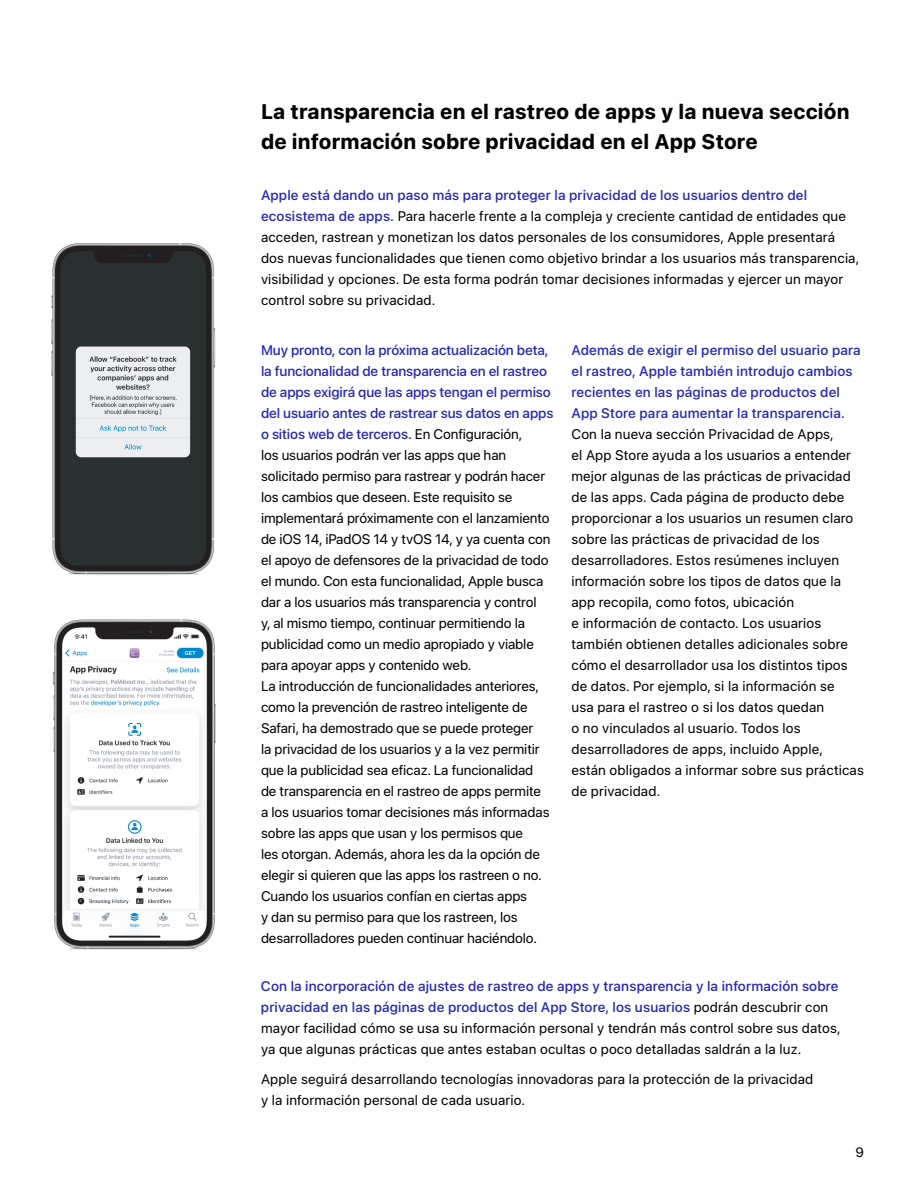
<style>
.page{position:relative;width:918px;height:1188px;background:#fff}
.page>*{position:absolute;margin:0;border:0;box-sizing:border-box;transform-origin:0 0}
.t1{font:700 21px/30px "SF Hello";letter-spacing:.01em;color:#000}
.t2{font:13.8px/21px "SF Hello";letter-spacing:.01em;color:#000}
.t3{font:13.8px/21px "SF Hello";letter-spacing:-.01em;color:#000}
.t4{font:500 13.8px/21px "SF Hello";letter-spacing:.01em;color:#2828b4}
.t5{font:13.5px "SF Hello";color:#000}
.s1{font-weight:500;color:#2828b4}
</style>
<div class="page">
<img style="left:51px;top:243px;width:165px;height:332px">
<img style="left:52px;top:619px;width:164px;height:331px">
<h1 class="t1" style="left:261px;top:97px;width:590px">La transparencia en el rastreo de apps y la nueva sección de información sobre privacidad en el App Store</h1>
<p class="t2" style="left:261px;top:185px;width:600px"><span class="s1">Apple está dando un paso más para proteger la privacidad de los usuarios dentro del ecosistema de apps.</span> Para hacerle frente a la compleja y creciente cantidad de entidades que acceden, rastrean y monetizan los datos personales de los consumidores, Apple presentará dos nuevas funcionalidades que tienen como objetivo brindar a los usuarios más transparencia, visibilidad y opciones. De esta forma podrán tomar decisiones informadas y ejercer un mayor control sobre su privacidad.</p>
<p class="t3" style="left:261px;top:339px;width:294px"><span class="s1">Muy pronto, con la próxima actualización beta, la funcionalidad de transparencia en el rastreo de apps exigirá que las apps tengan el permiso del usuario antes de rastrear sus datos en apps o sitios web de terceros.</span> En Configuración,<br>los usuarios podrán ver las apps que han solicitado permiso para rastrear y podrán hacer los cambios que deseen. Este requisito se implementará próximamente con el lanzamiento de iOS 14, iPadOS 14 y tvOS 14, y ya cuenta con el apoyo de defensores de la privacidad de todo el mundo. Con esta funcionalidad, Apple busca dar a los usuarios más transparencia y control<br>y, al mismo tiempo, continuar permitiendo la publicidad como un medio apropiado y viable para apoyar apps y contenido web.<br>La introducción de funcionalidades anteriores, como la prevención de rastreo inteligente de Safari, ha demostrado que se puede proteger<br>la privacidad de los usuarios y a la vez permitir que la publicidad sea eficaz. La funcionalidad<br>de transparencia en el rastreo de apps permite<br>a los usuarios tomar decisiones más informadas sobre las apps que usan y los permisos que<br>les otorgan. Además, ahora les da la opción de elegir si quieren que las apps los rastreen o no.<br>Cuando los usuarios confían en ciertas apps<br>y dan su permiso para que los rastreen, los desarrolladores pueden continuar haciéndolo.</p>
<p class="t4" style="left:571px;top:340px;width:291px">Además de exigir el permiso del usuario para el rastreo, Apple también introdujo cambios recientes en las páginas de productos del App Store para aumentar la transparencia.</p>
<p class="t2" style="left:571px;top:424px;width:294px">Con la nueva sección Privacidad de Apps,<br>el App Store ayuda a los usuarios a entender mejor algunas de las prácticas de privacidad de las apps. Cada página de producto debe proporcionar a los usuarios un resumen claro sobre las prácticas de privacidad de los desarrolladores. Estos resúmenes incluyen información sobre los tipos de datos que la app recopila, como fotos, ubicación<br>e información de contacto. Los usuarios también obtienen detalles adicionales sobre cómo el desarrollador usa los distintos tipos de datos. Por ejemplo, si la información se<br>usa para el rastreo o si los datos quedan<br>o no vinculados al usuario. Todos los desarrolladores de apps, incluido Apple,<br>están obligados a informar sobre sus prácticas de privacidad.</p>
<p class="t2" style="left:261px;top:975px;width:581px"><span class="s1">Con la incorporación de ajustes de rastreo de apps y transparencia y la información sobre privacidad en las páginas de productos del App Store, los usuarios</span> podrán descubrir con mayor facilidad cómo se usa su información personal y tendrán más control sobre sus datos, ya que algunas prácticas que antes estaban ocultas o poco detalladas saldrán a la luz.</p>
<p class="t2" style="left:261px;top:1068px;width:554px">Apple seguirá desarrollando tecnologías innovadoras para la protección de la privacidad y la información personal de cada usuario.</p>
<p class="t5" style="left:856px;top:1144px;width:10px">9</p>
</div>
